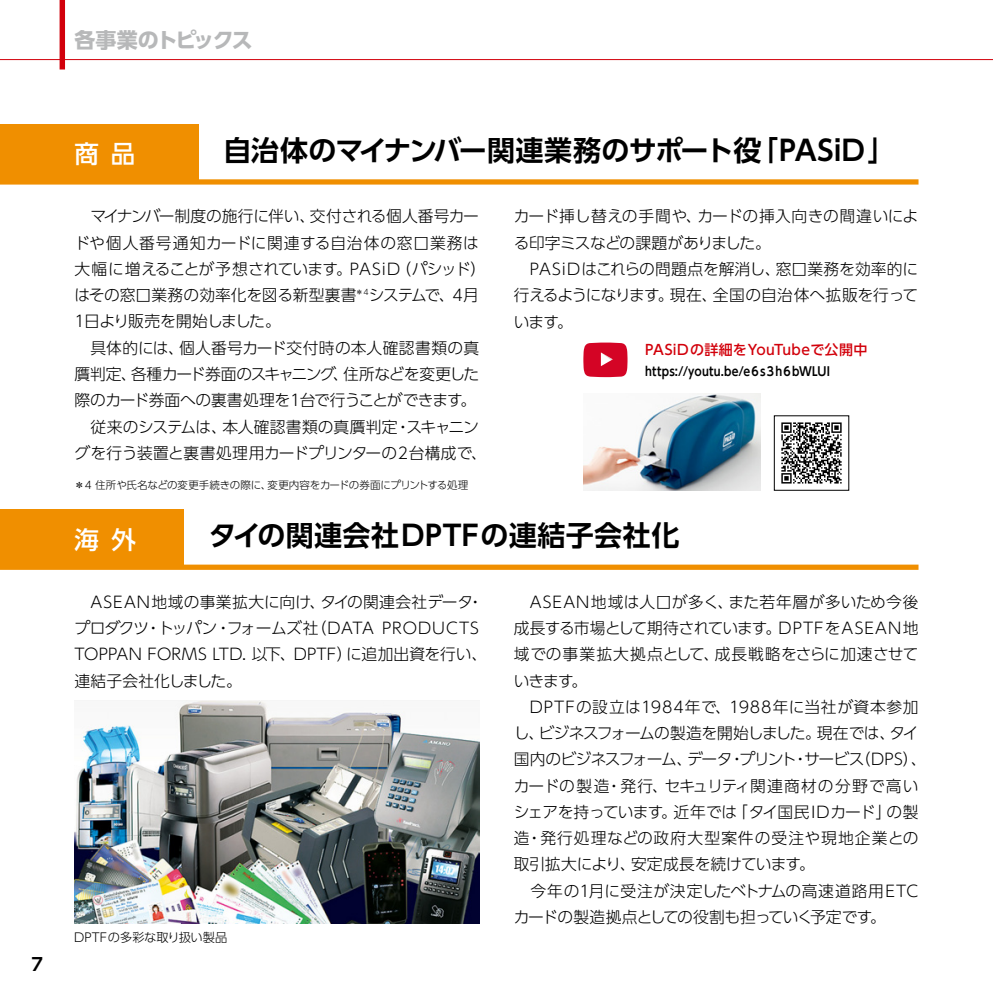
<style>
.page{position:relative;width:993px;height:993px;background:#fff}
.page>*{position:absolute;margin:0;border:0;box-sizing:border-box;transform-origin:0 0}
.t1{font:700 28px "UD Shin Go Pro De";letter-spacing:.01em;color:#000}
.t2{font:500 24.5px "UD Shin Go Pro";color:#fff}
.t3{font:700 21px "UD Shin Go Pro";letter-spacing:-.085em;color:#b7b8b9}
.t4{font:700 17.5px "UD Shin Go Pro De";color:#000}
.t5{font:300 15.75px/26.2px "UD Shin Go Pro";letter-spacing:-.005em;color:#000}
.t6{font:500 14px "UD Shin Go Pro";letter-spacing:.025em;color:#d2000b}
.t7{font:700 12.25px "UD Shin Go Pro De";letter-spacing:.02em;color:#000;scale:.9 1}
.t8{font:300 12.25px "UD Shin Go Pro";letter-spacing:-.005em;color:#000}
.t9{font:300 10.5px "UD Shin Go Pro";letter-spacing:-.015em;color:#000}
</style>
<div class="page">
<hr style="left:0;top:59px;width:992px;height:1px;background:#d2000b">
<img style="left:583px;top:393px;width:177px;height:97px">
<svg style="left:60px;top:0;width:5px;height:69px"></svg>
<div style="left:0;top:509px;width:184px;height:59px;background:#f08f00"></div>
<div style="left:0;top:564px;width:918px;height:5px;background:#f08f00"></div>
<div style="left:0;top:124px;width:198px;height:60px;background:#f08f00"></div>
<img style="left:781px;top:422px;width:61px;height:62px">
<img style="left:74px;top:700px;width:405px;height:223px">
<div style="left:0;top:179px;width:918px;height:5px;background:#f08f00"></div>
<svg style="left:583px;top:342px;width:44px;height:35px;background:#d9223f"></svg>
<h3 class="t3" style="left:74px;top:23px;width:180px">各事業のトピックス</h3>
<p class="t4" style="left:31px;top:949px;width:13px">7</p>
<h2 class="t2" style="left:74px;top:134px;width:62px">商品</h2>
<h1 class="t1" style="left:223px;top:128px;width:673px">自治体のマイナンバー関連業務のサポート役「PASiD」</h1>
<p class="t5" style="left:74px;top:203px;width:414px">　マイナンバー制度の施行に伴い、交付される個人番号カードや個人番号通知カードに関連する自治体の窓口業務は大幅に増えることが予想されています。PASiD（パシッド）はその窓口業務の効率化を図る新型裏書<sup>＊4</sup>システムで、4月<br>1日より販売を開始しました。<br>　具体的には、個人番号カード交付時の本人確認書類の真贋判定、各種カード券面のスキャニング、住所などを変更した際のカード券面への裏書処理を1台で行うことができます。　従来のシステムは、本人確認書類の真贋判定・スキャニングを行う装置と裏書処理用カードプリンターの2台構成で、</p>
<p class="t5" style="left:513px;top:203px;width:406px">カード挿し替えの手間や、カードの挿入向きの間違いによる印字ミスなどの課題がありました。<br>　PASiDはこれらの問題点を解消し、窓口業務を効率的に行えるようになります。現在、全国の自治体へ拡販を行っています。</p>
<p class="t6" style="left:645px;top:338px;width:223px">PASiDの詳細をYouTubeで公開中</p>
<p class="t7" style="left:645px;top:361px;width:207px">https://youtu.be/e6s3h6bWLUI</p>
<p class="t9" style="left:74px;top:476px;width:395px">＊4 住所や氏名などの変更手続きの際に、変更内容をカードの券面にプリントする処理</p>
<h2 class="t2" style="left:74px;top:519px;width:63px">海外</h2>
<h1 class="t1" style="left:208px;top:512px;width:472px">タイの関連会社DPTFの連結子会社化</h1>
<p class="t5" style="left:74px;top:587px;width:414px">　ASEAN地域の事業拡大に向け、タイの関連会社データ・プロダクツ・トッパン・フォームズ社（DATA PRODUCTS<br>TOPPAN FORMS LTD. 以下、DPTF）に追加出資を行い、連結子会社化しました。</p>
<p class="t5" style="left:513px;top:587px;width:414px">　ASEAN地域は人口が多く、また若年層が多いため今後成長する市場として期待されています。DPTFをASEAN地域での事業拡大拠点として、成長戦略をさらに加速させていきます。<br>　DPTFの設立は1984年で、1988年に当社が資本参加し、ビジネスフォームの製造を開始しました。現在では、タイ国内のビジネスフォーム、データ・プリント・サービス（DPS）、カードの製造・発行、セキュリティ関連商材の分野で高いシェアを持っています。近年では「タイ国民IDカード」の製造・発行処理などの政府大型案件の受注や現地企業との取引拡大により、安定成長を続けています。<br>　今年の1月に受注が決定したベトナムの高速道路用ETCカードの製造拠点としての役割も担っていく予定です。</p>
<p class="t8" style="left:74px;top:927px;width:154px">DPTFの多彩な取り扱い製品</p>
</div>
